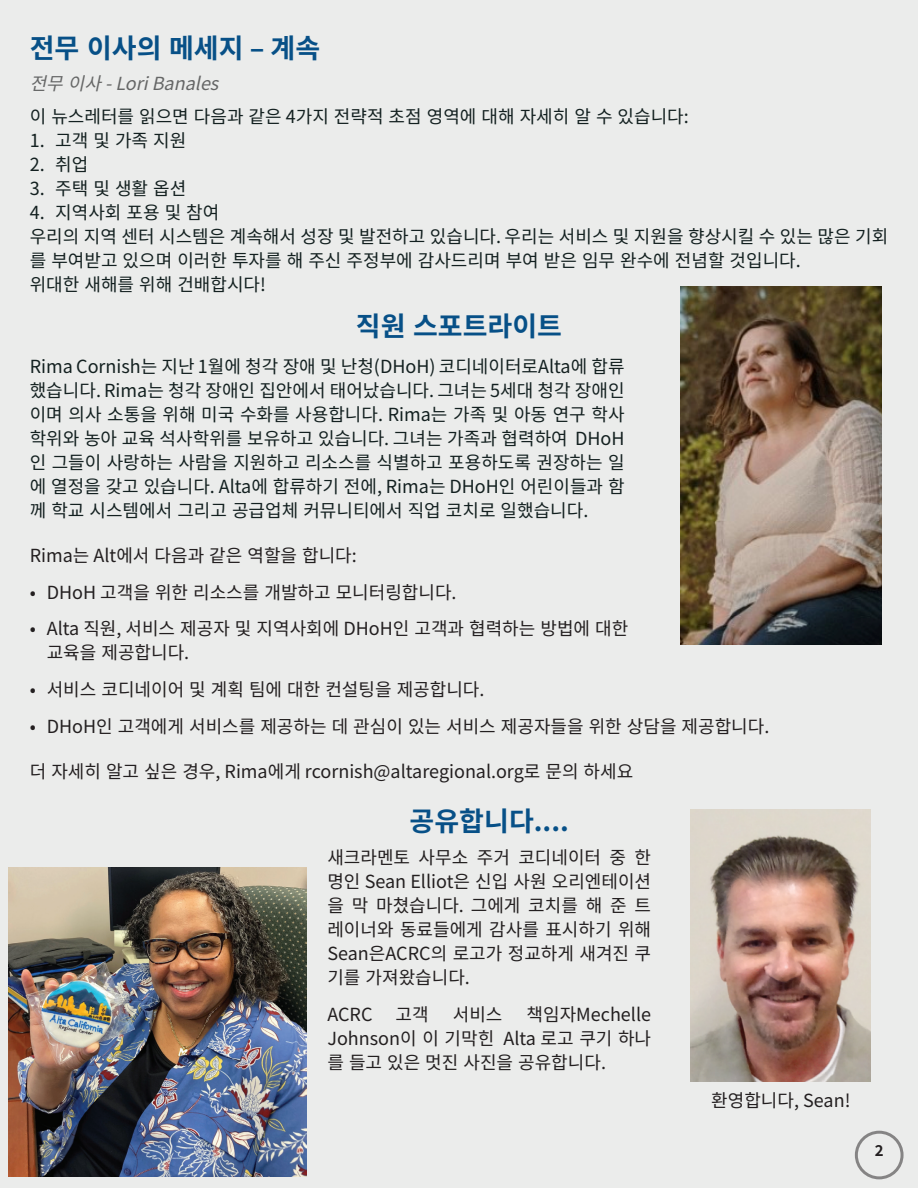
<style>
.page{position:relative;width:918px;height:1188px;background:#ebeceb}
.page>*{position:absolute;margin:0;border:0;box-sizing:border-box;transform-origin:0 0}
.t1{font:700 27px "Noto Sans KR";color:#075087}
.t2{font:18px/24px "Noto Sans KR";color:#132020}
.t3{font:18px/24px "Noto Sans KR";color:#231f20;text-align:justify}
.t4{font:italic 18px "Noto Sans KR";color:#656666}
.t5{font:700 15px "Noto Sans KR";color:#231f20}
</style>
<div class="page">
<hr style="left:917px;top:0;width:1px;height:1188px;background:#d8d9d8">
<div style="left:855px;top:1131px;width:49px;height:48px;border:3px solid #201d1e;border-radius:50%"></div>
<img style="left:680px;top:286px;width:202px;height:359px">
<img style="left:8px;top:868px;width:298px;height:309px">
<img style="left:691px;top:810px;width:180px;height:272px">
<p class="t1" style="left:30px;top:33px;width:292px">전무 이사의 메세지 – 계속</p>
<p class="t4" style="left:30px;top:73px;width:201px">전무이사-LoriBanales</p>
<p class="t2" style="left:30px;top:104px;width:661px">이 뉴스레터를 읽으면 다음과 같은 4가지 전략적 초점 영역에 대해 자세히 알 수 있습니다:</p>
<p class="t2" style="left:30px;top:128px;width:158px">1. 고객 및 가족 지원</p>
<p class="t2" style="left:30px;top:152px;width:60px">2. 취업</p>
<p class="t2" style="left:30px;top:176px;width:158px">3. 주택 및 생활 옵션</p>
<p class="t2" style="left:30px;top:200px;width:191px">4. 지역사회 포용 및 참여</p>
<p class="t2" style="left:30px;top:224px;width:860px">우리의 지역 센터 시스템은 계속해서 성장 및 발전하고 있습니다. 우리는 서비스 및 지원을 향상시킬 수 있는 많은 기회 를 부여받고 있으며 이러한 투자를 해 주신 주정부에 감사드리며 부여 받은 임무 완수에 전념할 것입니다.</p>
<p class="t2" style="left:30px;top:272px;width:238px">위대한 새해를 위해 건배합시다!</p>
<p class="t1" style="left:356px;top:311px;width:208px">직원 스포트라이트</p>
<p class="t2" style="left:30px;top:354px;width:596px;text-align:justify">Rima Cornish는 지난 1월에 청각 장애 및 난청(DHoH) 코디네이터로Alta에 합류 했습니다. Rima는 청각 장애인 집안에서 태어났습니다. 그녀는 5세대 청각 장애인 이며 의사 소통을 위해 미국 수화를 사용합니다. Rima는 가족 및 아동 연구 학사 학위와 농아 교육 석사학위를 보유하고 있습니다. 그녀는 가족과 협력하여 DHoH 인 그들이 사랑하는 사람을 지원하고 리소스를 식별하고 포용하도록 권장하는 일 에 열정을 갖고 있습니다. Alta에 합류하기 전에, Rima는 DHoH인 어린이들과 함 께 학교 시스템에서 그리고 공급업체 커뮤니티에서 직업 코치로 일했습니다.</p>
<p class="t3" style="left:30px;top:544px;width:329px">Rima는 Alt에서 다음과 같은 역할을 합니다:</p>
<p class="t3" style="left:30px;top:580px;width:428px">• DHoH 고객을 위한 리소스를 개발하고 모니터링합니다.</p>
<p class="t3" style="left:47px;top:617px;width:583px;text-indent:-17px">• Alta 직원, 서비스 제공자 및 지역사회에 DHoH인 고객과 협력하는 방법에 대한 교육을 제공합니다.</p>
<p class="t3" style="left:30px;top:678px;width:456px">• 서비스 코디네이어 및 계획 팀에 대한 컨설팅을 제공합니다.</p>
<p class="t3" style="left:30px;top:715px;width:741px">• DHoH인 고객에게 서비스를 제공하는 데 관심이 있는 서비스 제공자들을 위한 상담을 제공합니다.</p>
<p class="t3" style="left:30px;top:760px;width:605px">더 자세히 알고 싶은 경우, Rima에게 rcornish@altaregional.org로 문의 하세요</p>
<p class="t1" style="left:410px;top:806px;width:161px">공유합니다....</p>
<p class="t3" style="left:327px;top:846px;width:325px">새크라멘토 사무소 주거 코디네이터 중 한 명인 Sean Elliot은 신입 사원 오리엔테이션 을 막 마쳤습니다. 그에게 코치를 해 준 트 레이너와 동료들에게 감사를 표시하기 위해 Sean은ACRC의 로고가 정교하게 새겨진 쿠 기를 가져왔습니다.</p>
<p class="t3" style="left:327px;top:1002px;width:47px">ACRC</p>
<p class="t3" style="left:396px;top:1002px;width:35px">고객</p>
<p class="t3" style="left:453px;top:1002px;width:51px">서비스</p>
<p class="t3" style="left:327px;top:1002px;width:325px;text-indent:199px">책임자Mechelle Johnson이 이 기막힌 Alta 로고 쿠기 하나 를 들고 있은 멋진 사진을 공유합니다.</p>
<p class="t3" style="left:711px;top:1089px;width:141px">환영합니다, Sean!</p>
<p class="t5" style="left:875px;top:1142px;width:10px">2</p>
</div>
